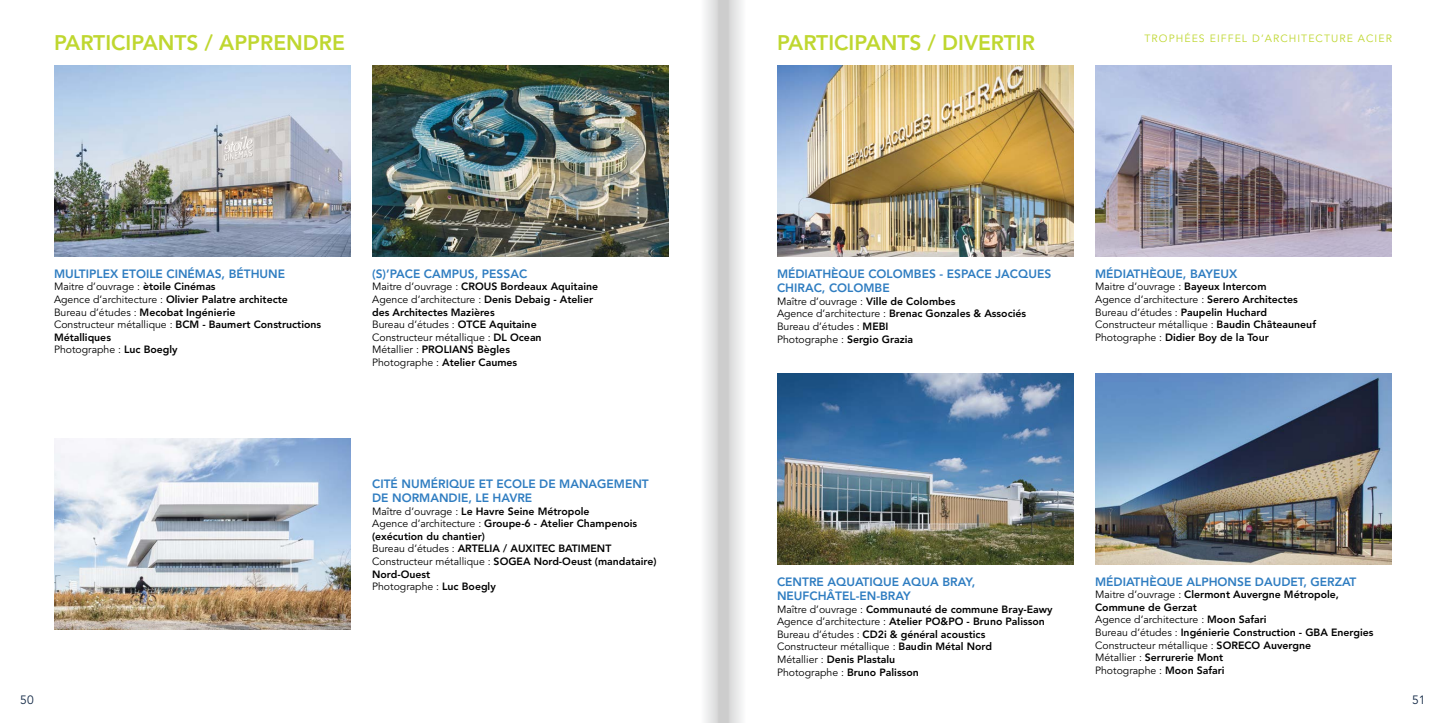
<style>
.page{position:relative;width:1446px;height:723px;background:#fff}
.page>*{position:absolute;margin:0;border:0;box-sizing:border-box;transform-origin:0 0}
.t1{font:800 21px "Avenir";color:#bfd730}
.t2{font:800 12px/14.4px "Avenir";color:#2f7dc1}
.t3{font:12px "Avenir";color:#122845}
.t4{font:800 10.5px/12.6px "Avenir";color:#000}
.t5{font:10.5px/12.6px "Avenir";color:#000}
.t6{font:10.5px "Avenir";letter-spacing:.1em;color:#bfd730}
.s1{font-weight:800}
.s2{font-weight:400}
</style>
<div class="page">
<img style="left:54px;top:66px;width:297px;height:191px">
<img style="left:777px;top:66px;width:297px;height:191px">
<img style="left:777px;top:373px;width:297px;height:192px">
<img style="left:54px;top:438px;width:297px;height:191px">
<img style="left:372px;top:66px;width:297px;height:191px">
<img style="left:1095px;top:66px;width:297px;height:191px">
<img style="left:1095px;top:373px;width:297px;height:192px">
<svg style="left:705px;top:0;width:18px;height:723px"></svg>
<svg style="left:723px;top:0;width:19px;height:723px"></svg>
<h1 class="t1" style="left:54px;top:30px;width:118px">Parti cipants</h1>
<h1 class="t1" style="left:205px;top:30px;width:141px">/ APPRENDRE</h1>
<h1 class="t1" style="left:777px;top:30px;width:118px">Parti cipants</h1>
<h1 class="t1" style="left:928px;top:30px;width:108px">/ DIVERTIR</h1>
<p class="t6" style="left:1144px;top:32px;width:161px">TROPHÉES EIFFEL D’architect</p>
<p class="t6" style="left:1331px;top:32px;width:35px">ure acie</p>
<p class="t6" style="left:1385px;top:32px;width:8px">r</p>
<p class="t2" style="left:54px;top:266px;width:27px">Multiple</p>
<p class="t2" style="left:110px;top:266px;width:27px">x Etoile</p>
<p class="t2" style="left:166px;top:266px;width:8px">Ciné</p>
<p class="t2" style="left:195px;top:266px;width:43px">mas, Béth</p>
<p class="t2" style="left:260px;top:266px;width:18px">une</p>
<p class="t5" style="left:54px;top:281px;width:235px">Maitre d’ouvrage : <span class="s1">ètoile Cinémas<br></span>Agence d’architecture : <span class="s1">Olivier Palatre architecte </span>Bureau d’études : <span class="s1">Mecobat Ingénierie </span>Constructeur métallique : <span class="s1">BCM</span></p>
<p class="t4" style="left:202px;top:318px;width:120px">- Baumert Constructions</p>
<p class="t4" style="left:54px;top:331px;width:125px">Métalliques<br><span class="s2">Photographe :</span> Luc Boegly</p>
<p class="t2" style="left:372px;top:266px;width:157px">(S)’Pace Campus, Pessac</p>
<p class="t4" style="left:372px;top:280px;width:227px"><span class="s2">Maitre d’ouvrage :</span> CROUS Bordeaux Aquitaine <span class="s2">Agence d’architecture :</span> Denis Debaig - Atelier des Architectes M azières<br><span class="s2">Bureau d’études :</span> OTCE Aquitaine <span class="s2">Constructeur métallique :</span> DL Ocean<br><span class="s2">Métallier :</span> PROLIANS Bègles<br><span class="s2">Photographe :</span> Atelier Caumes</p>
<p class="t2" style="left:372px;top:476px;width:8px">Cité</p>
<p class="t2" style="left:401px;top:476px;width:120px">numérique et Ecole</p>
<p class="t2" style="left:539px;top:476px;width:95px">de Management</p>
<p class="t2" style="left:372px;top:490px;width:75px">de Normandie</p>
<p class="t2" style="left:468px;top:490px;width:57px">, Le Havre</p>
<p class="t4" style="left:372px;top:505px;width:267px"><span class="s2">Maître d’ouvrage :</span> Le Havre Seine M étropole<br><span class="s2">Agence d’architecture :</span> Groupe-6 - Atelier Champenois (exécution du chantier)<br><span class="s2">Bureau d’études :</span> ARTELIA / AUX</p>
<p class="t4" style="left:372px;top:542px;width:286px;text-indent:161px">ITEC BATIM ENT<br><span class="s2">Constructeur métallique :</span> SOGEA Nord-Oeust (mandataire)<br>Nord-Ouest<br><span class="s2">Photographe :</span> Luc Boegly</p>
<p class="t2" style="left:777px;top:266px;width:9px">Médi</p>
<p class="t2" style="left:808px;top:266px;width:70px">ath èque Colo</p>
<p class="t2" style="left:903px;top:266px;width:142px">mbes - Espace Jacques</p>
<p class="t2" style="left:777px;top:281px;width:8px">Chir</p>
<p class="t2" style="left:805px;top:281px;width:34px">ac, Colo</p>
<p class="t2" style="left:863px;top:281px;width:26px">mbe</p>
<p class="t5" style="left:777px;top:295px;width:251px">Maître d’ouvrage : <span class="s1">Ville de Colombes<br></span>Agence d’architecture : <span class="s1">Brenac Gonzales &amp; Associés </span>Bureau d’études : <span class="s1">M EBI<br></span>Photographe : <span class="s1">Sergio Grazia</span></p>
<p class="t2" style="left:1095px;top:266px;width:9px">Médi</p>
<p class="t2" style="left:1126px;top:266px;width:113px">ath èque, Bayeux</p>
<p class="t5" style="left:1095px;top:281px;width:222px">Maitre d’ouvrage : <span class="s1">Bayeux Intercom<br></span>Agence d’architecture : <span class="s1">Serero Architectes </span>Bureau d’études : <span class="s1">Paupelin Huchard </span>Constructeur métallique : <span class="s1">Baudin Châteauneuf </span>Photographe : <span class="s1">Didier Boy de la Tour</span></p>
<p class="t2" style="left:777px;top:574px;width:200px;text-indent:50px">aquati que aqua Bray,<br>Neufchâtel-en-Bray</p>
<p class="t4" style="left:777px;top:602px;width:277px"><span class="s2">Maître d’ouvrage :</span> Communauté de commune Bray-Eawy <span class="s2">Agence d’architecture :</span> Atelier PO&amp;PO - Bruno Palisson <span class="s2">Bureau d’études :</span> CD2i &amp; général acoustics<br><span class="s2">Constructeur métallique :</span> Baudin Métal Nord<br><span class="s2">Métallier :</span> Denis Plastalu<br><span class="s2">Photographe :</span> Bruno Palisson</p>
<p class="t2" style="left:777px;top:574px;width:9px">Centre</p>
<p class="t2" style="left:1095px;top:574px;width:9px">Médi</p>
<p class="t2" style="left:1126px;top:574px;width:70px">ath èque Alphonse</p>
<p class="t2" style="left:1255px;top:574px;width:65px">Daudet, Ger</p>
<p class="t2" style="left:1334px;top:574px;width:21px">zat</p>
<p class="t4" style="left:1095px;top:588px;width:245px"><span class="s2">Maitre d’ouvrage :</span> Clermont Auvergne Métropole, Commune de Gerzat<br><span class="s2">Agence d’architecture :</span> M oon Safari<br><span class="s2">Bureau d’études :</span> Ingénierie Construction - GBA</p>
<p class="t4" style="left:1331px;top:626px;width:44px">Energies</p>
<p class="t5" style="left:1095px;top:639px;width:217px">Constructeur métallique : <span class="s1">SORECO Auvergne<br></span>Métallier : <span class="s1">Serrurerie Mont<br></span>Photographe : <span class="s1">Moon Safari</span></p>
<p class="t3" style="left:20px;top:693px;width:15px">50</p>
<p class="t3" style="left:1412px;top:693px;width:15px">51</p>
</div>
